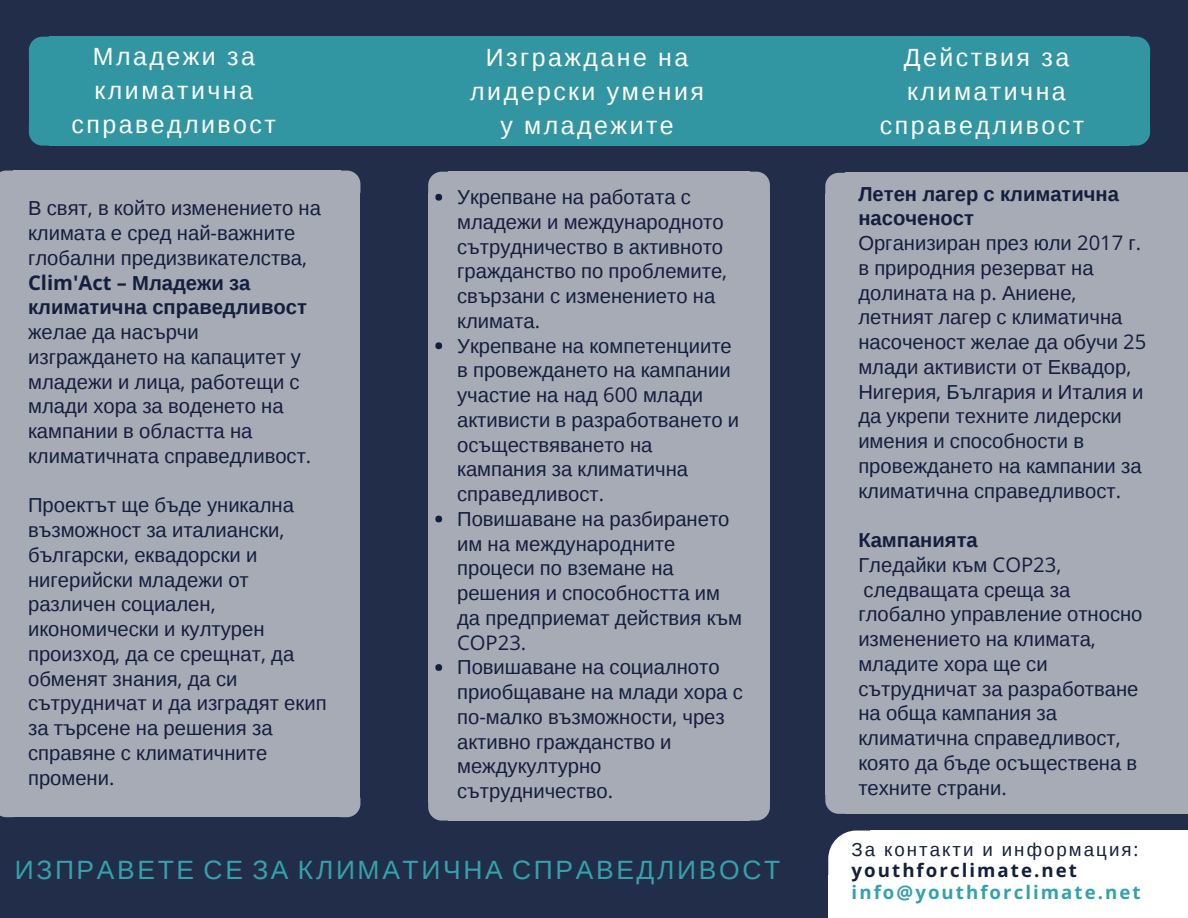
<style>
.page{position:relative;width:1188px;height:918px;background:#fff}
.page>*{position:absolute;margin:0;border:0;box-sizing:border-box;transform-origin:0 0}
.t1{font:26.4px "Liberation Sans";letter-spacing:.1em;color:#33a2ab}
.t2{font:24.9px/33.8px "Liberation Sans";letter-spacing:.1em;color:#fff;text-align:center}
.t3{font:20.25px/24.8px "Liberation Sans";color:#141f3d}
.t4{font:700 20.25px "Liberation Sans";color:#141f3d}
.t5{font:700 20.25px "Open Sans";color:#141f3d}
.t6{font:20.25px "Open Sans";color:#141f3d}
.t7{font:700 18.75px "Open Sans";letter-spacing:.11em;color:#33a2ab}
.t8{font:18.75px "Liberation Sans";letter-spacing:.11em;color:#141f3d}
.t9{font:700 18.75px "Open Sans";letter-spacing:.11em;color:#141f3d}
.s1{font-family:"Open Sans"}
.s2{font-family:"Liberation Sans"}
.s3{font-weight:700}
</style>
<div class="page">
<svg style="left:1171px;top:0;width:17px;height:19px"></svg>
<div style="left:1169px;top:19px;width:19px;height:899px;background:#222d49"></div>
<div style="left:24px;top:19px;width:1147px;height:899px;background:#222d49"></div>
<div style="left:24px;top:0;width:1147px;height:20px;background:#222d49"></div>
<svg style="left:0;top:0;width:24px;height:19px"></svg>
<div style="left:0;top:19px;width:25px;height:899px;background:#222d49"></div>
<div style="left:846px;top:194px;width:342px;height:601px;background:#a6abb6"></div>
<div style="left:846px;top:173px;width:342px;height:22px;background:#a6abb6"></div>
<svg style="left:825px;top:173px;width:21px;height:21px"></svg>
<div style="left:825px;top:194px;width:21px;height:601px;background:#a6abb6"></div>
<div style="left:846px;top:794px;width:342px;height:20px;background:#a6abb6"></div>
<svg style="left:825px;top:795px;width:21px;height:19px"></svg>
<svg style="left:1130px;top:37px;width:20px;height:21px"></svg>
<div style="left:1129px;top:58px;width:21px;height:69px;background:#3196a1"></div>
<div style="left:49px;top:58px;width:1081px;height:69px;background:#3196a1"></div>
<div style="left:49px;top:37px;width:1081px;height:22px;background:#3196a1"></div>
<svg style="left:29px;top:37px;width:20px;height:21px"></svg>
<div style="left:29px;top:58px;width:21px;height:69px;background:#3196a1"></div>
<div style="left:49px;top:126px;width:1081px;height:20px;background:#3196a1"></div>
<svg style="left:29px;top:127px;width:20px;height:19px"></svg>
<svg style="left:1130px;top:127px;width:20px;height:19px"></svg>
<svg style="left:340px;top:171px;width:20px;height:21px"></svg>
<div style="left:340px;top:192px;width:20px;height:606px;background:#a6abb6"></div>
<div style="left:13px;top:192px;width:327px;height:606px;background:#a6abb6"></div>
<div style="left:13px;top:171px;width:327px;height:22px;background:#a6abb6"></div>
<svg style="left:0;top:171px;width:13px;height:21px"></svg>
<div style="left:0;top:192px;width:14px;height:606px;background:#a6abb6"></div>
<div style="left:13px;top:798px;width:327px;height:19px;background:#a6abb6"></div>
<svg style="left:0;top:798px;width:13px;height:19px"></svg>
<svg style="left:340px;top:798px;width:20px;height:19px"></svg>
<svg style="left:750px;top:172px;width:20px;height:21px"></svg>
<div style="left:749px;top:193px;width:21px;height:609px;background:#a6abb6"></div>
<div style="left:448px;top:193px;width:302px;height:609px;background:#a6abb6"></div>
<div style="left:448px;top:172px;width:302px;height:22px;background:#a6abb6"></div>
<svg style="left:428px;top:172px;width:20px;height:21px"></svg>
<div style="left:428px;top:193px;width:21px;height:609px;background:#a6abb6"></div>
<div style="left:448px;top:801px;width:302px;height:20px;background:#a6abb6"></div>
<svg style="left:428px;top:802px;width:20px;height:19px"></svg>
<svg style="left:750px;top:802px;width:20px;height:19px"></svg>
<div style="left:435px;top:194px;width:7px;height:7px;background:#141f3d;border-radius:50%"></div>
<div style="left:435px;top:342px;width:7px;height:7px;background:#141f3d;border-radius:50%"></div>
<div style="left:435px;top:516px;width:7px;height:6px;background:#141f3d;border-radius:50%"></div>
<div style="left:435px;top:664px;width:7px;height:7px;background:#141f3d;border-radius:50%"></div>
<div style="left:870px;top:876px;width:318px;height:42px;background:#fff"></div>
<div style="left:870px;top:831px;width:318px;height:46px;background:#fff"></div>
<svg style="left:828px;top:831px;width:42px;height:45px"></svg>
<div style="left:828px;top:876px;width:44px;height:42px;background:#fff"></div>
<p class="t2" style="left:72px;top:40px;width:206px">Младежи за климатична справедливост</p>
<p class="t2" style="left:470px;top:41px;width:235px">Изграждане на лидерски умения у младежите</p>
<p class="t2" style="left:880px;top:41px;width:206px">Действия за климатична справедливост</p>
<p class="t3" style="left:28px;top:196px;width:294px">В свят<span class="s1">,</span> в който изменението на климата е сред най<span class="s1">-</span>важните глобални предизвикателства<span class="s1">,</span></p>
<p class="t5" style="left:28px;top:268px;width:224px">Clim'Act – <span class="s2">Младежи за</span></p>
<p class="t4" style="left:28px;top:296px;width:280px">климатична справедливост</p>
<p class="t3" style="left:28px;top:320px;width:285px">желае да насърчи изграждането на капацитет у младежи и лица<span class="s1">,</span> работещи с млади хора за воденето на кампании в областта на климатичната справедливост<span class="s1">.</span></p>
<p class="t3" style="left:28px;top:493px;width:300px">Проектът ще бъде уникална възможност за италиански<span class="s1">, </span>български<span class="s1">,</span> еквадорски и нигерийски младежи от различен социален<span class="s1">, </span>икономически и културен произход<span class="s1">,</span> да се срещнат<span class="s1">,</span> да обменят знания<span class="s1">,</span> да си сътрудничат и да изградят екип за търсене на решения за справяне с климатичните промени<span class="s1">.</span></p>
<p class="t3" style="left:457px;top:185px;width:286px">Укрепване на работата с младежи и международното сътрудничество в активното гражданство по проблемите<span class="s1">, </span>свързани с изменението на климата<span class="s1">.<br></span>Укрепване на компетенциите в провеждането на кампании участие на над <span class="s1">600</span> млади активисти в разработването и осъществяването на кампания за климатична справедливост<span class="s1">.<br></span>Повишаване на разбирането им на международните процеси по вземане на решения и способността им да предприемат действия към</p>
<p class="t6" style="left:457px;top:628px;width:71px">COP23.</p>
<p class="t3" style="left:457px;top:655px;width:287px">Повишаване на социалното приобщаване на млади хора с по<span class="s1">-</span>малко възможности<span class="s1">,</span> чрез активно гражданство и междукултурно сътрудничество<span class="s1">.</span></p>
<h1 class="t1" style="left:15px;top:855px;width:767px">ИЗПРАВЕТЕ СЕ ЗА КЛИМАТИЧНА СПРАВЕДЛИВОСТ</h1>
<p class="t3" style="left:858px;top:181px;width:290px"><span class="s3">Летен лагер с климатична насоченост<br></span>Организиран през юли <span class="s1">2017</span> г<span class="s1">. </span>в природния резерват на долината на р<span class="s1">.</span> Аниене<span class="s1">, </span>летният лагер с климатична насоченост желае да обучи <span class="s1">25 </span>млади активисти от Еквадор<span class="s1">,<br></span>Нигерия<span class="s1">,</span> България и Италия и да укрепи техните лидерски имения и способности в провеждането на кампании за климатична справедливост<span class="s1">.</span></p>
<p class="t3" style="left:858px;top:528px;width:286px"><span class="s3">Кампанията<br></span>Гледайки към <span class="s1">COP23, </span>следващата среща за глобално управление относно изменението на климата<span class="s1">, </span>младите хора ще си сътрудничат за разработване на обща кампания за климатична справедливост<span class="s1">, </span>която да бъде осъществена в техните страни<span class="s1">.</span></p>
<p class="t8" style="left:852px;top:839px;width:288px">За контакти и информация<span class="s1">:</span></p>
<p class="t9" style="left:852px;top:857px;width:227px">youthforclimate.net</p>
<p class="t7" style="left:852px;top:879px;width:291px">info@youthforclimate.net</p>
</div>
